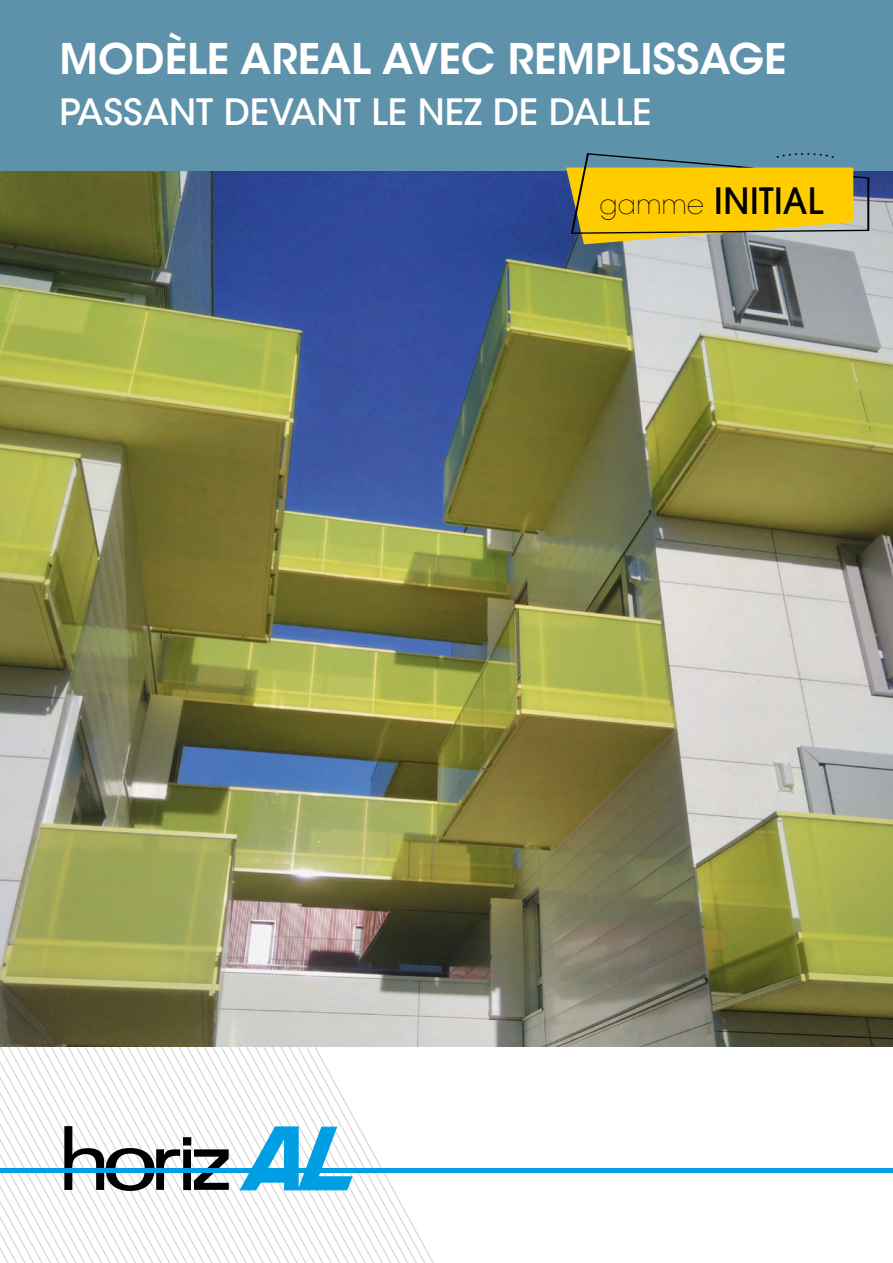
<style>
.page{position:relative;width:893px;height:1263px;background:#fff}
.page>*{position:absolute;margin:0;border:0;box-sizing:border-box;transform-origin:0 0}
.t1{font:600 42px "ITC Avant Garde Std";color:#fff}
.t2{font:500 36px "ITC Avant Garde Std";color:#fff}
.t3{font:500 36px "Avant Garde";color:#000}
.s1{font-weight:200;font-size:27px}
</style>
<div class="page">
<svg style="left:98px;top:1046px;width:348px;height:217px"></svg>
<svg style="left:0;top:1046px;width:98px;height:217px"></svg>
<img style="left:0;top:170px;width:893px;height:876px">
<svg style="left:64px;top:1126px;width:165px;height:65px"></svg>
<svg style="left:239px;top:1126px;width:114px;height:65px"></svg>
<hr style="left:0;top:1169px;width:893px;height:4px;background:#009fe3">
<div style="left:0;top:0;width:893px;height:170px;background:#5d92aa"></div>
<svg style="left:566px;top:153px;width:303px;height:91px;background:#cdb536"></svg>
<p class="t1" style="left:60px;top:32px;width:729px">MODÈLE AREAL AVEC REMPLISSAGE</p>
<p class="t2" style="left:60px;top:89px;width:594px">PASSANT DEVANT LE NEZ DE DALLE</p>
<p class="t3" style="left:600px;top:179px;width:225px"><span class="s1">gamme</span> INITIAL</p>
</div>
